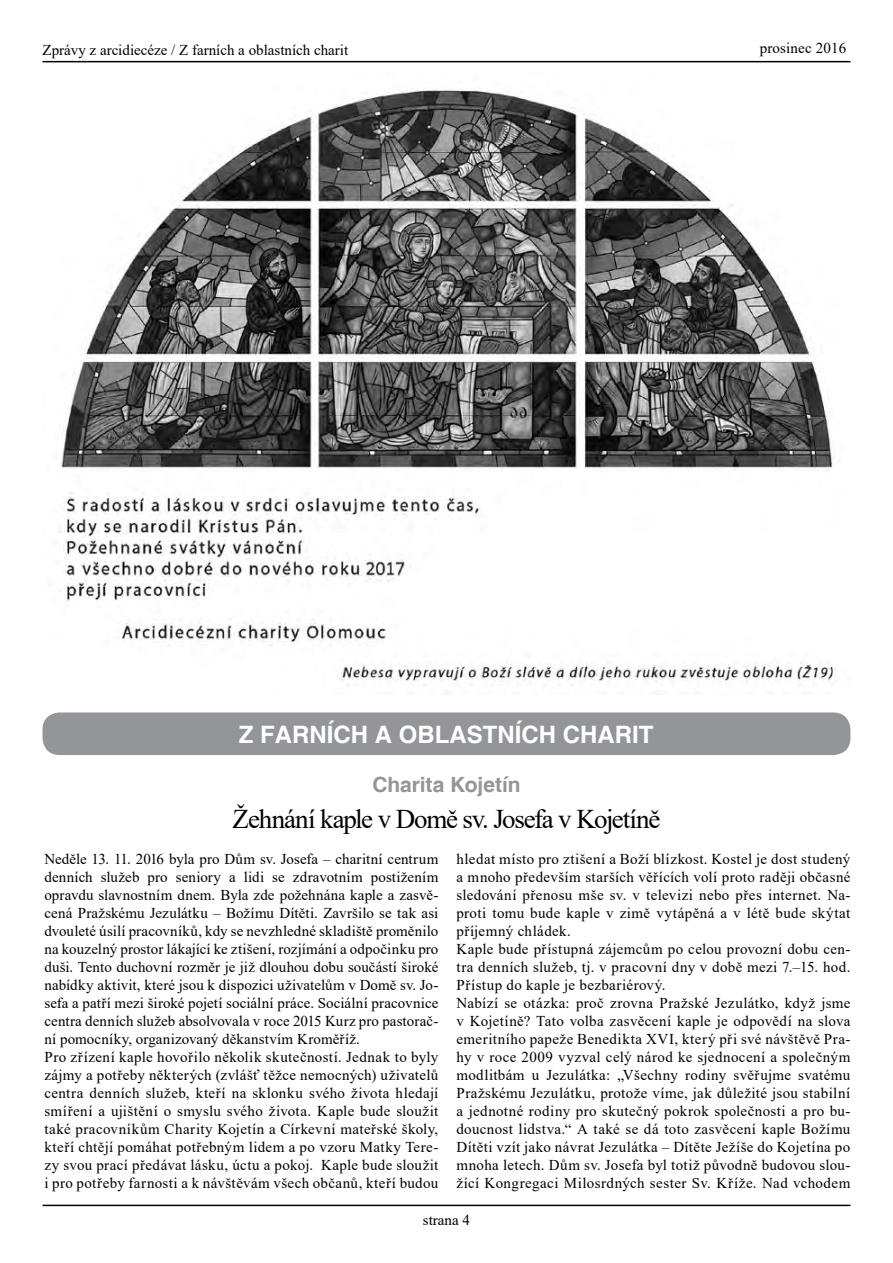
<style>
.page{position:relative;width:893px;height:1263px;background:#fff}
.page>*{position:absolute;margin:0;border:0;box-sizing:border-box;transform-origin:0 0}
.t1{font:27px "Times New Roman";letter-spacing:-.045em;color:#000}
.t2{font:700 24px "Helvetica";color:#fff}
.t3{font:700 21px "Helvetica";color:#939598}
.t4{font:15px/18px "Times New Roman";letter-spacing:.02em;color:#000}
.t5{font:15px "Times New Roman";color:#000}
</style>
<div class="page">
<hr style="left:43px;top:1205px;width:807px;height:1px;background:#000">
<hr style="left:43px;top:61px;width:807px;height:1px;background:#000">
<div style="left:43px;top:712px;width:807px;height:43px;background:#939598;border-radius:17px"></div>
<img style="left:59px;top:89px;width:777px;height:597px">
<p class="t5" style="left:43px;top:39px;width:307px">Zprávy z arcidiecéze / Z farních a oblastních charit</p>
<p class="t4" style="left:760px;top:38px;width:88px">prosinec 2016</p>
<h2 class="t2" style="left:239px;top:720px;width:416px">Z FARNÍCH A OBLASTNÍCH CHARIT</h2>
<h3 class="t3" style="left:372px;top:772px;width:150px">Charita Kojetín</h3>
<h1 class="t1" style="left:233px;top:800px;width:429px">Žehnání kaple v Domě sv. Josefa v Kojetíně</h1>
<p class="t4" style="left:44px;top:850px;width:396px">Neděle 13. 11. 2016 byla pro Dům sv. Josefa – charitní centrum denních služeb pro seniory a lidi se zdravotním postižením opravdu slavnostním dnem. Byla zde požehnána kaple a zasvě&shy;cená Pražskému Jezulátku – Božímu Dítěti. Završilo se tak asi dvouleté úsilí pracovníků, kdy se nevzhledné skladiště proměnilo na kouzelný prostor lákající ke ztišení, rozjímání a odpočinku pro duši. Tento duchovní rozměr je již dlouhou dobu součástí široké nabídky aktivit, které jsou k dispozici uživatelům v Domě sv. Jo&shy;sefa a patří mezi široké pojetí sociální práce. Sociální pracovnice centra denních služeb absolvovala v roce 2015 Kurz pro pastorač&shy;ní pomocníky, organizovaný děkanstvím Kroměříž.<br>Pro zřízení kaple hovořilo několik skutečností. Jednak to byly zájmy a potřeby některých (zvlášť těžce nemocných) uživatelů centra denních služeb, kteří na sklonku svého života hledají smíření a ujištění o smyslu svého života. Kaple bude sloužit také pracovníkům Charity Kojetín a Církevní mateřské školy, kteří chtějí pomáhat potřebným lidem a po vzoru Matky Tere&shy;zy svou prací předávat lásku, úctu a pokoj. Kaple bude sloužit i pro potřeby farnosti a k návštěvám všech občanů, kteří budou</p>
<p class="t4" style="left:456px;top:850px;width:396px">hledat místo pro ztišení a Boží blízkost. Kostel je dost studený a mnoho především starších věřících volí proto raději občasné sledování přenosu mše sv. v televizi nebo přes internet. Na&shy;proti tomu bude kaple v zimě vytápěná a v létě bude skýtat příjemný chládek.<br>Kaple bude přístupná zájemcům po celou provozní dobu cen&shy;tra denních služeb, tj. v pracovní dny v době mezi 7.–15. hod.<br>Přístup do kaple je bezbariérový.<br>Nabízí se otázka: proč zrovna Pražské Jezulátko, když jsme v Kojetíně? Tato volba zasvěcení kaple je odpovědí na slova emeritního papeže Benedikta XVI, který při své návštěvě Pra&shy;hy v roce 2009 vyzval celý národ ke sjednocení a společným modlitbám u Jezulátka: „Všechny rodiny svěřujme svatému Pražskému Jezulátku, protože víme, jak důležité jsou stabilní a jednotné rodiny pro skutečný pokrok společnosti a pro bu&shy;doucnost lidstva.“ A také se dá toto zasvěcení kaple Božímu Dítěti vzít jako návrat Jezulátka – Dítěte Ježíše do Kojetína po mnoha letech. Dům sv. Josefa byl totiž původně budovou slou&shy;žící Kongregaci Milosrdných sester Sv. Kříže. Nad vchodem</p>
<p class="t4" style="left:423px;top:1210px;width:49px">strana 4</p>
</div>
